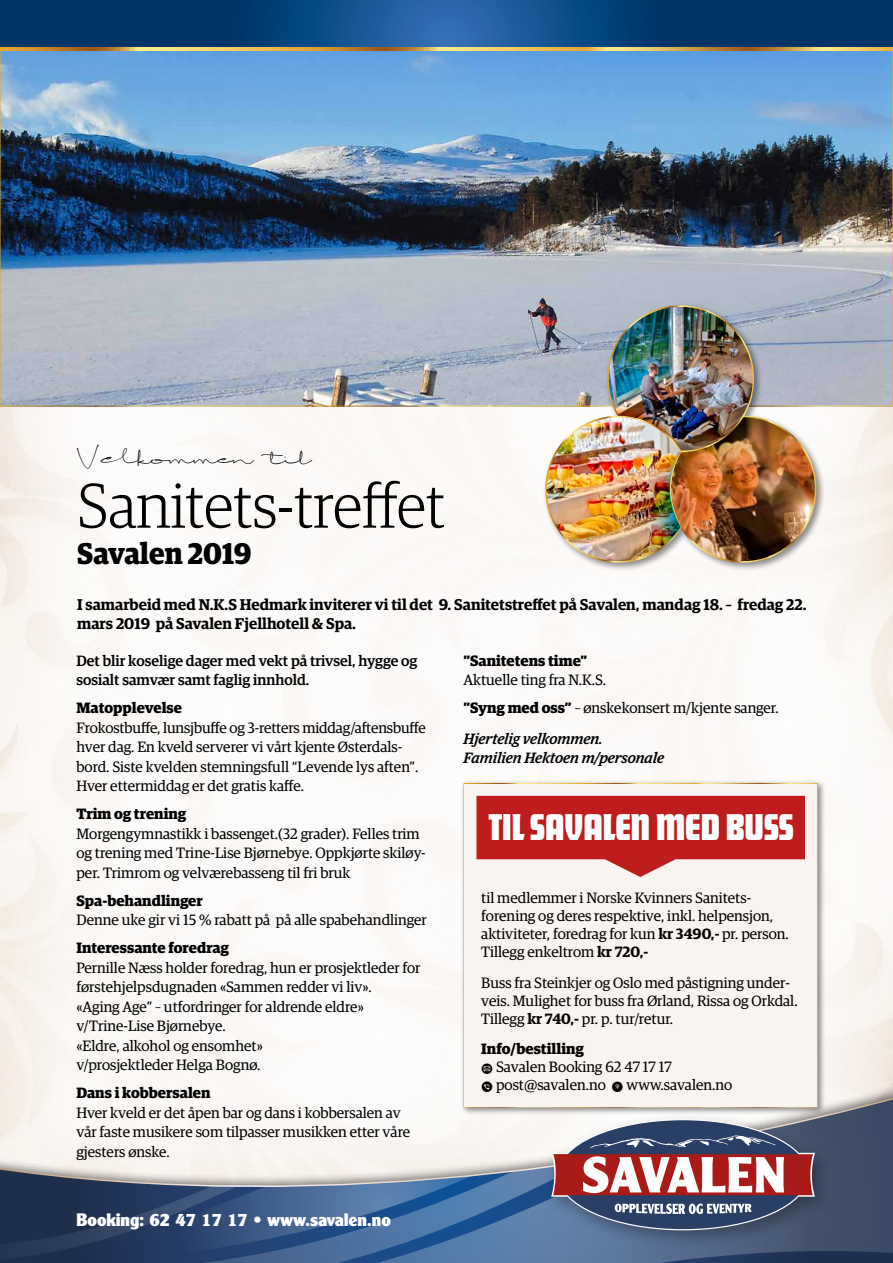
<style>
.page{position:relative;width:893px;height:1263px;background:#fff}
.page>*{position:absolute;margin:0;border:0;box-sizing:border-box;transform-origin:0 0}
.t1{font:300 63px "Guardian Egyp";color:#000;scale:.95 1}
.t2{font:39px "Bianca";color:#000}
.t3{font:34.5px "Futura ND Display";color:#fff}
.t4{font:700 30px "Guardian Egyp";color:#000;scale:.95 1}
.t5{font:900 17.7px "Clearface Gothic LT Std";letter-spacing:-.005em;color:#fff}
.t6{font:600 15.6px/19.5px "Guardian Egyp";color:#000}
.t7{font:15px/19.5px "Guardian Egyp";color:#000}
.t8{font:700 15px "Guardian Egyp";color:#000}
.t9{font:500 15px/19.5px "Guardian Egyp";color:#000}
.t10{font:italic 500 15px/19.5px "Guardian Egyp";color:#000}
.s1{font-weight:700}
.s2{font-weight:600}
.s3{font-family:"Socialico Plus"}
</style>
<div class="page">
<div style="left:0;top:42px;width:893px;height:1160px;background:#fcfaf8"></div>
<img style="left:2px;top:50px;width:889px;height:354px">
<div style="left:0;top:1083px;width:893px;height:180px;background:#000;opacity:.5"></div>
<svg style="left:0;top:1093px;width:893px;height:170px"></svg>
<div style="left:545px;top:1111px;width:287px;height:138px;background:#000;opacity:.3"></div>
<div style="left:558px;top:1120px;width:250px;height:110px;background:#2a3f65;border-radius:50%"></div>
<svg style="left:550px;top:1135px;width:266px;height:62px"></svg>
<svg style="left:615px;top:1203px;width:137px;height:11px"></svg>
<div style="left:542px;top:303px;width:283px;height:269px;background:#000;opacity:.45"></div>
<img style="left:670px;top:416px;width:146px;height:146px;border-radius:73px">
<img style="left:608px;top:306px;width:145px;height:99px">
<img style="left:544px;top:405px;width:222px;height:158px">
<svg style="left:0;top:47px;width:893px;height:3px;background:#daae4e"></svg>
<svg style="left:0;top:0;width:893px;height:47px;background:#094278"></svg>
<div style="left:460px;top:779px;width:365px;height:336px;background:#000;opacity:.45"></div>
<div style="left:463px;top:783px;width:355px;height:324px;background:#f9f4f0;border:2px solid #fff"></div>
<svg style="left:476px;top:796px;width:329px;height:81px"></svg>
<h2 class="t2" style="left:77px;top:436px;width:236px">Velkommen til</h2>
<h1 class="t1" style="left:77px;top:464px;width:389px">Sanitets-treffet</h1>
<h3 class="t4" style="left:77px;top:530px;width:185px">Savalen 2019</h3>
<p class="t6" style="left:77px;top:593px;width:731px">I samarbeid med N.K.S Hedmark inviterer vi til det 9. Sanitetstreffet på Savalen, mandag 18. – fredag 22. mars 2019 på Savalen Fjellhotell &amp; Spa.</p>
<p class="t9" style="left:76px;top:649px;width:342px">Det blir koselige dager med vekt på trivsel, hygge og sosialt samvær samt faglig innhold.</p>
<p class="t8" style="left:76px;top:696px;width:107px">Matopplevelse</p>
<p class="t7" style="left:76px;top:717px;width:351px">Frokostbuffe, lunsjbuffe og 3-retters middag/aftensbuffe hver dag. En kveld serverer vi vårt kjente Østerdals&shy;bord. Siste kvelden stemningsfull “Levende lys aften”.<br>Hver ettermiddag er det gratis kaffe.</p>
<p class="t8" style="left:76px;top:802px;width:111px">Trim og trening</p>
<p class="t7" style="left:76px;top:823px;width:351px">Morgengymnastikk i bassenget.(32 grader). Felles trim og trening med Trine-Lise Bjørnebye. Oppkjørte skiløy&shy;per. Trimrom og velværebasseng til fri bruk</p>
<p class="t8" style="left:76px;top:889px;width:128px">Spa-behandlinger</p>
<p class="t7" style="left:76px;top:909px;width:352px">Denne uke gir vi 15 % rabatt på på alle spabehandlinger</p>
<p class="t8" style="left:76px;top:936px;width:154px">Interessante foredrag</p>
<p class="t7" style="left:76px;top:957px;width:346px">Pernille Næss holder foredrag, hun er prosjektleder for førstehjelpsdugnaden «Sammen redder vi liv».<br>«Aging Age” – utfordringer for aldrende eldre» v/Trine-Lise Bjørnebye.<br>«Eldre, alkohol og ensomhet»<br>v/prosjektleder Helga Bognø.</p>
<p class="t8" style="left:76px;top:1081px;width:136px">Dans i kobbersalen</p>
<p class="t7" style="left:76px;top:1102px;width:335px">Hver kveld er det åpen bar og dans i kobbersalen av vår faste musikere som tilpasser musikken etter våre gjesters ønske.</p>
<p class="t5" style="left:77px;top:1209px;width:316px">Booking: 62 47 17 17 • www.savalen.no</p>
<p class="t8" style="left:463px;top:649px;width:126px">”Sanitetens time”</p>
<p class="t7" style="left:463px;top:665px;width:317px;line-height:28px">Aktuelle ting fra N.K.S.<br><span class="s1">”Syng med oss”</span> – ønskekonsert m/kjente sanger.</p>
<p class="t10" style="left:463px;top:728px;width:202px">Hjertelig velkommen.<br>Familien Hektoen m/personale</p>
<h3 class="t3" style="left:489px;top:804px;width:306px">TIL SAVALEN MED BUSS</h3>
<p class="t7" style="left:481px;top:888px;width:309px;line-height:18px">til medlemmer i Norske Kvinners Sanitets&shy;forening og deres respektive, inkl. helpensjon, aktiviteter, foredrag for kun <span class="s2">kr 3490,-</span> pr. person.<br>Tillegg enkeltrom <span class="s2">kr 720,-</span></p>
<p class="t7" style="left:481px;top:972px;width:318px;line-height:18px">Buss fra Steinkjer og Oslo med påstigning under&shy;veis. Mulighet for buss fra Ørland, Rissa og Orkdal.<br>Tillegg <span class="s2">kr 740,-</span> pr. p. tur/retur.</p>
<p class="t7" style="left:481px;top:1039px;width:253px;line-height:18px"><span class="s1">Info/bestilling<br></span><span class="s3">m</span> Savalen Booking 62 47 17 17<br><span class="s3">v</span> post@savalen.no <span class="s3">7</span> www.savalen.no</p>
</div>
